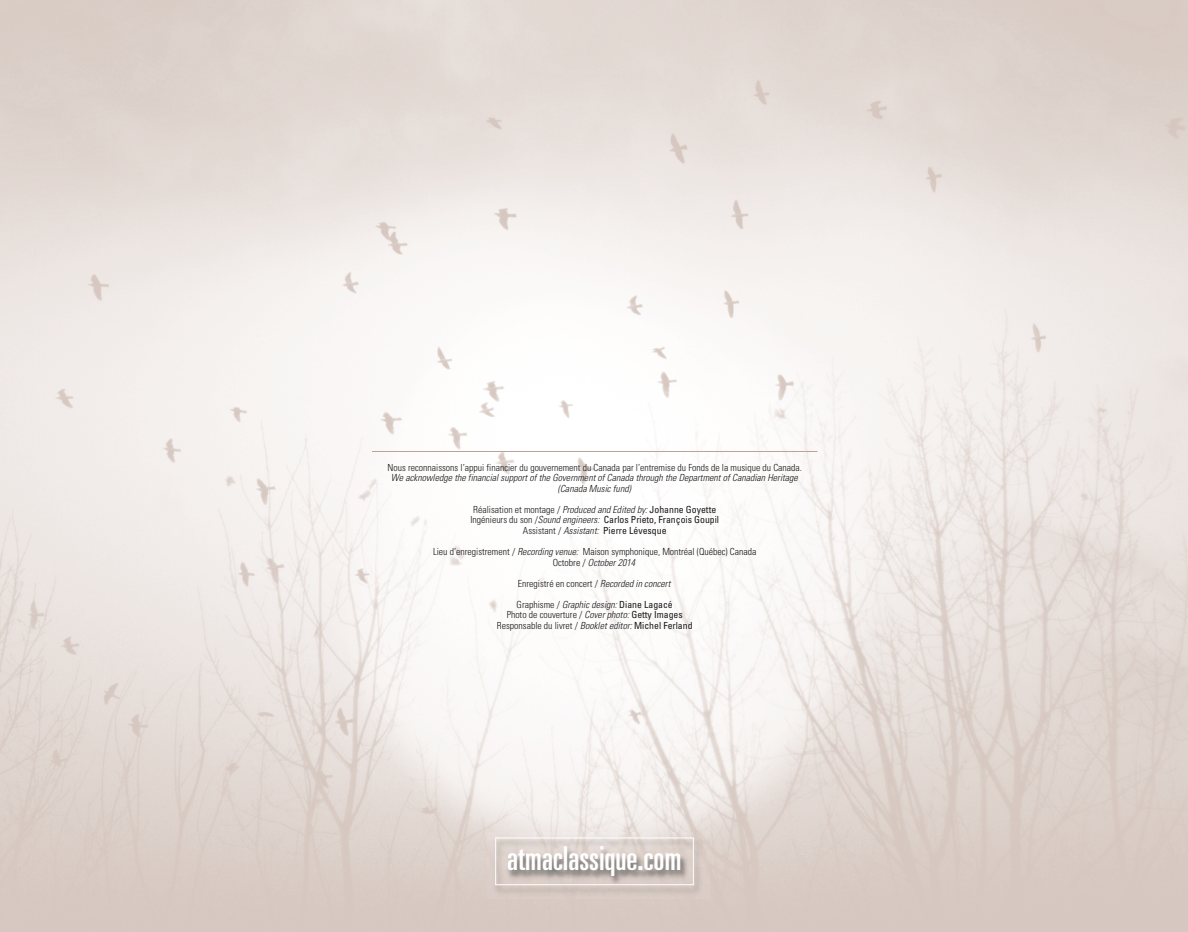
<style>
.page{position:relative;width:1188px;height:932px;background:#fff}
.page>*{position:absolute;margin:0;border:0;box-sizing:border-box;transform-origin:0 0}
.t1{font:ultra-condensed 33px "Univers";color:#fff}
.t2{font:300 condensed 9.75px/10.5px "Univers";color:#18171a;text-align:center}
.t3{font:italic 300 condensed 9.75px/10.5px "Univers";letter-spacing:.005em;color:#18171a;text-align:center}
.t4{font:condensed 9.75px/10.5px "Univers";color:#18171a;text-align:center}
.s1{font-weight:300}
.s2{font-weight:300;font-style:italic}
.s3{font-style:italic}
.s4{font-style:normal}
.s5{font-weight:400;font-style:normal}
.s6{font-weight:400}
</style>
<div class="page">
<img style="left:0;top:0;width:1188px;height:931px">
<img style="left:487px;top:832px;width:222px;height:66px">
<div style="left:495px;top:837px;width:199px;height:48px;border:1px solid #fff"></div>
<hr style="left:372px;top:451px;width:446px;height:1px;background:#bba399">
<p class="t2" style="left:387px;top:463px;width:416px">Nous reconnaissons l’appui financier du gouvernement du Canada par l’entremise du Fonds de la musique du Canada.</p>
<p class="t3" style="left:391px;top:473px;width:409px">We acknowledge the financial support of the Government of Canada through the Department of Canadian Heritage (Canada Music fund)</p>
<p class="t4" style="left:470px;top:505px;width:250px"><span class="s1">Réalisation et montage /</span> <span class="s2">Produced and Edited by:</span> Johanne Goyette<br><span class="s1">Ingénieurs du son /</span><span class="s2">Sound engineers:</span> Carlos Prieto, François Goupil<br><span class="s1">Assistant /</span> <span class="s2">Assistant:</span> Pierre Lévesque</p>
<p class="t2" style="left:433px;top:547px;width:325px">Lieu d’enregistrement / <span class="s3">Recording venue:</span> Maison symphonique, Montréal (Québec) Canada<br>Octobre / <span class="s3">October 2014</span></p>
<p class="t3" style="left:517px;top:573px;width:158px;line-height:21px;text-align:left"><span class="s4">Enregistré en concert /</span> Recorded in concert<br><span class="s4">Graphisme /</span> Graphic design: <span class="s5">Diane Lagacé</span></p>
<p class="t2" style="left:497px;top:610px;width:197px">Photo de couverture / <span class="s3">Cover photo:</span> <span class="s6">Getty Images<br></span>Responsable du livret / <span class="s3">Booklet editor:</span> <span class="s6">Michel Ferland</span></p>
<h1 class="t1" style="left:507px;top:846px;width:176px">atmaclassique.com</h1>
</div>
